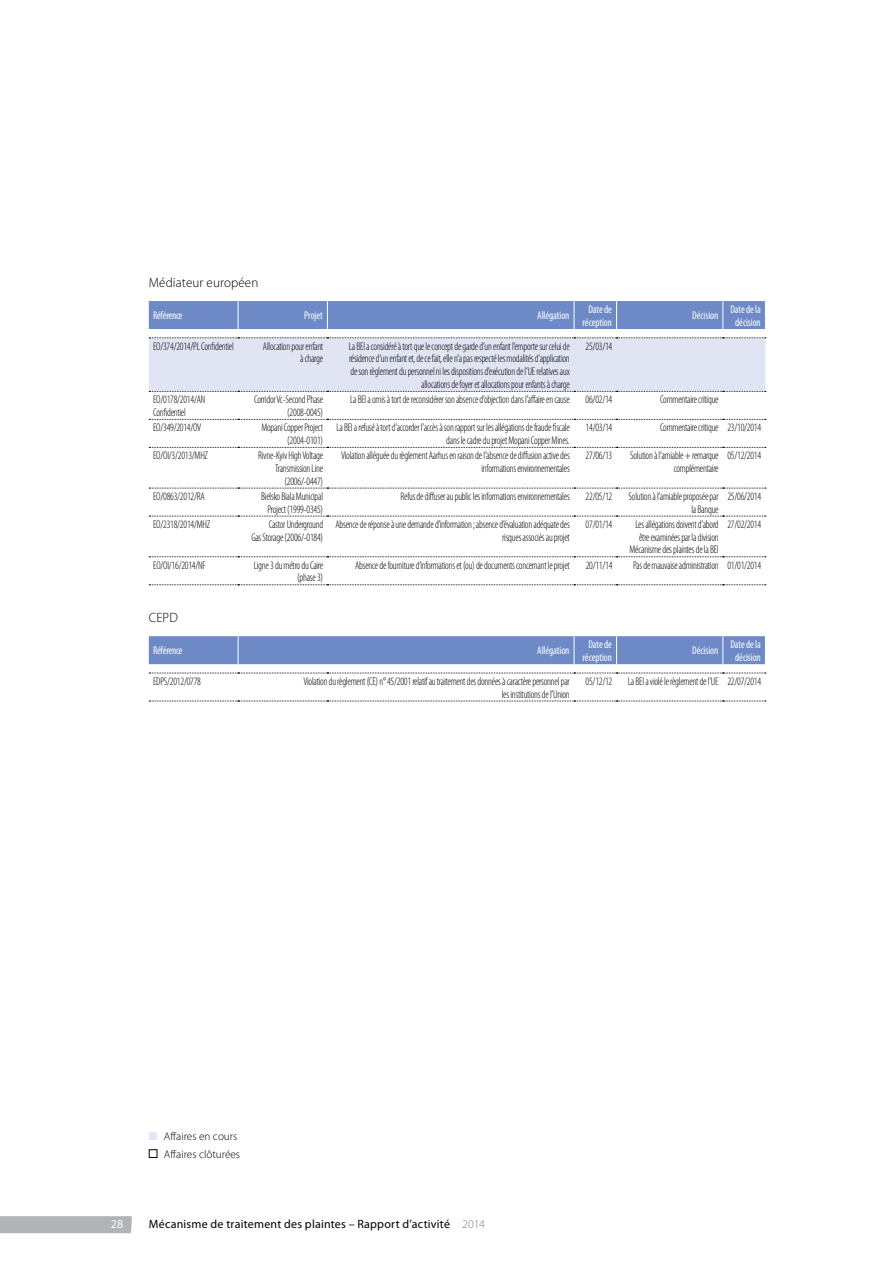
<style>
.page{position:relative;width:893px;height:1263px;background:#fff}
.page>*{position:absolute;margin:0;border:0;box-sizing:border-box;transform-origin:0 0}
.t1{font:300 13.5px "Myriad Pro";letter-spacing:.01em;color:#000}
.t2{font:12px "Myriad Pro";letter-spacing:.02em;color:#000}
.t3{font:12px "Myriad Pro";color:#fff}
.t4{font:300 condensed 11.25px/12.8px "Myriad Pro";letter-spacing:-.02em;color:#000;text-align:right;scale:.92 1}
.t5{font:condensed 11.25px/12.8px "Myriad Pro";letter-spacing:-.01em;color:#fff;text-align:center;scale:.92 1}
.t6{font:300 11.25px/18px "Myriad Pro";color:#000;text-align:right}
.s1{color:#e1e4f3}
.s2{font-weight:300;color:#808285}
</style>
<div class="page">
<div style="left:0;top:1216px;width:132px;height:17px;background:#b1b4b6"></div>
<div style="left:149px;top:337px;width:617px;height:55px;background:#e1e4f3"></div>
<svg style="left:149px;top:419px;width:617px;height:1px"></svg>
<svg style="left:149px;top:447px;width:617px;height:1px"></svg>
<svg style="left:149px;top:488px;width:617px;height:1px"></svg>
<svg style="left:149px;top:516px;width:617px;height:1px"></svg>
<svg style="left:149px;top:556px;width:617px;height:1px"></svg>
<svg style="left:149px;top:584px;width:617px;height:1px"></svg>
<div style="left:149px;top:301px;width:616px;height:28px;background:#6d8ac6"></div>
<svg style="left:149px;top:673px;width:617px;height:1px"></svg>
<svg style="left:149px;top:701px;width:617px;height:1px"></svg>
<div style="left:149px;top:636px;width:617px;height:28px;background:#6d8ac6"></div>
<div style="left:149px;top:1149px;width:8px;height:9px;border:1px solid #000"></div>
<p class="t1" style="left:149px;top:275px;width:111px">Médiateur européen</p>
<p class="t5" style="left:153px;top:309px;width:34px">Référence</p>
<p class="t5" style="left:304px;top:309px;width:22px">Projet</p>
<p class="t5" style="left:537px;top:309px;width:36px">Allégation</p>
<p class="t5" style="left:582px;top:303px;width:34px">Date de réception</p>
<p class="t5" style="left:692px;top:309px;width:30px">Décision</p>
<p class="t5" style="left:730px;top:303px;width:34px">Date de la décision</p>
<p class="t4" style="left:153px;top:340px;width:89px">EO/374/2014/PL Confidentiel</p>
<p class="t4" style="left:263px;top:340px;width:67px">Allocation pour enfant à charge</p>
<p class="t4" style="left:349px;top:340px;width:242px">La BEI a considéré à tort que le concept de garde d’un enfant l’emporte sur celui de résidence d’un enfant et, de ce fait, elle n’a pas respecté les modalités d’application de son règlement du personnel ni les dispositions d’exécution de l’UE relatives aux allocations de foyer et allocations pour enfants à charge</p>
<p class="t4" style="left:586px;top:340px;width:31px">25/03/14</p>
<p class="t4" style="left:153px;top:393px;width:58px;text-align:left">EO/0178/2014/AN<br>Confidentiel</p>
<p class="t4" style="left:254px;top:393px;width:77px">Corridor Vc-Second Phase (2008-0045)</p>
<p class="t4" style="left:350px;top:393px;width:240px">La BEI a omis à tort de reconsidérer son absence d’objection dans l’affaire en cause</p>
<p class="t4" style="left:586px;top:393px;width:31px">06/02/14</p>
<p class="t4" style="left:660px;top:393px;width:65px">Commentaire critique</p>
<p class="t4" style="left:153px;top:421px;width:54px">EO/349/2014/OV</p>
<p class="t4" style="left:261px;top:421px;width:69px">Mopani Copper Project (2004-0101)</p>
<p class="t4" style="left:336px;top:421px;width:255px">La BEI a refusé à tort d’accorder l’accès à son rapport sur les allégations de fraude fiscale dans le cadre du projet Mopani Copper Mines.</p>
<p class="t4" style="left:586px;top:421px;width:31px">14/03/14</p>
<p class="t4" style="left:660px;top:421px;width:111px">Commentaire critique 23/10/2014</p>
<p class="t4" style="left:153px;top:449px;width:61px">EO/OI/3/2013/MHZ</p>
<p class="t4" style="left:258px;top:449px;width:72px">Rivne-Kyiv High Voltage<br>Transmission Line (2006/-0447)</p>
<p class="t4" style="left:341px;top:449px;width:250px">Violation alléguée du règlement Aarhus en raison de l’absence de diffusion active des informations environnementales</p>
<p class="t4" style="left:586px;top:449px;width:31px">27/06/13</p>
<p class="t4" style="left:630px;top:449px;width:98px">Solution à l’amiable + remarque complémentaire</p>
<p class="t4" style="left:727px;top:449px;width:38px">05/12/2014</p>
<p class="t4" style="left:153px;top:490px;width:58px">EO/0863/2012/RA</p>
<p class="t4" style="left:261px;top:490px;width:69px;text-align:center">Bielsko Biala Municipal<br>Project (1999-0345)</p>
<p class="t4" style="left:400px;top:490px;width:186px">Refus de diffuser au public les informations environnementales</p>
<p class="t4" style="left:586px;top:490px;width:31px">22/05/12</p>
<p class="t4" style="left:628px;top:490px;width:100px">Solution à l’amiable proposée par la Banque</p>
<p class="t4" style="left:727px;top:490px;width:38px">25/06/2014</p>
<p class="t4" style="left:153px;top:518px;width:64px">EO/2318/2014/MHZ</p>
<p class="t4" style="left:251px;top:518px;width:80px">Castor Underground<br>Gas Storage (2006/-0184)</p>
<p class="t4" style="left:335px;top:518px;width:256px">Absence de réponse à une demande d’information ; absence d’évaluation adéquate des risques associés au projet</p>
<p class="t4" style="left:586px;top:518px;width:31px">07/01/14</p>
<p class="t4" style="left:629px;top:518px;width:98px">Les allégations doivent d’abord être examinées par la division<br>Mécanisme des plaintes de la BEI</p>
<p class="t4" style="left:727px;top:518px;width:38px">27/02/2014</p>
<p class="t4" style="left:153px;top:559px;width:59px">EO/OI/16/2014/NF</p>
<p class="t4" style="left:254px;top:559px;width:77px">Ligne 3 du métro du Caire (phase 3)</p>
<p class="t4" style="left:355px;top:559px;width:235px">Absence de fourniture d’informations et (ou) de documents concernant le projet</p>
<p class="t4" style="left:586px;top:559px;width:31px">20/11/14</p>
<p class="t4" style="left:633px;top:559px;width:141px">Pas de mauvaise administration 01/01/2014</p>
<p class="t1" style="left:149px;top:610px;width:31px">CEPD</p>
<p class="t5" style="left:153px;top:644px;width:34px">Référence</p>
<p class="t5" style="left:537px;top:644px;width:36px">Allégation</p>
<p class="t5" style="left:582px;top:638px;width:34px">Date de réception</p>
<p class="t5" style="left:692px;top:644px;width:30px">Décision</p>
<p class="t5" style="left:730px;top:638px;width:34px">Date de la décision</p>
<p class="t4" style="left:153px;top:675px;width:54px">EDPS/2012/0778</p>
<p class="t4" style="left:304px;top:675px;width:291px">Violation du règlement (CE) n° 45/2001 relatif au traitement des données à caractère personnel par les institutions de l’Union</p>
<p class="t4" style="left:586px;top:675px;width:31px">05/12/12</p>
<p class="t4" style="left:628px;top:675px;width:146px">La BEI a violé le règlement de l’UE 22/07/2014</p>
<p class="t6" style="left:149px;top:1127px;width:93px"><span class="s1">■</span> Affaires en cours<br>Affaires clôturées</p>
<p class="t3" style="left:111px;top:1217px;width:14px">28</p>
<p class="t2" style="left:149px;top:1217px;width:338px">Mécanisme de traitement des plaintes – Rapport d’activité <span class="s2">2014</span></p>
</div>
